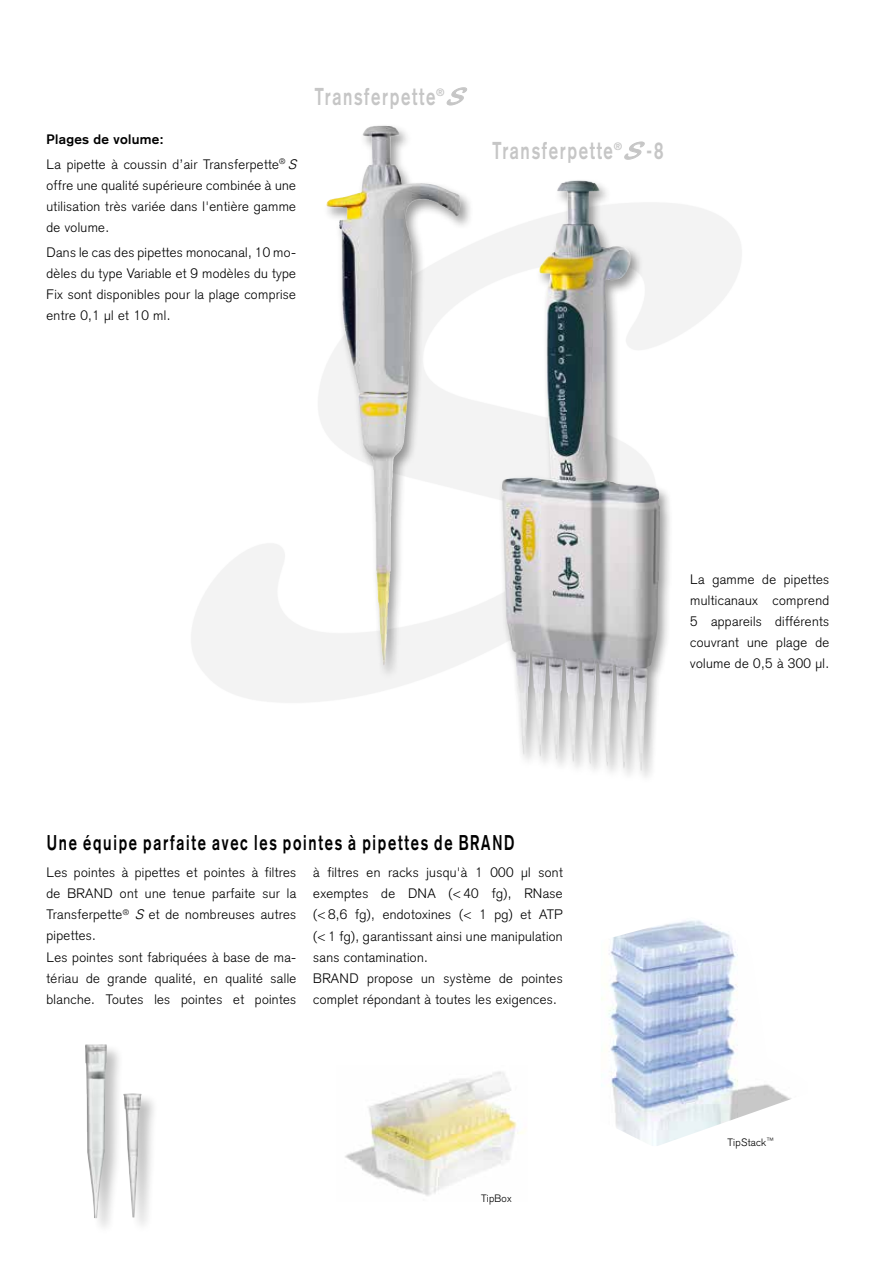
<style>
.page{position:relative;width:893px;height:1263px;background:#fff}
.page>*{position:absolute;margin:0;border:0;box-sizing:border-box;transform-origin:0 0}
.t1{font:italic 25.5px "Blacklight D";color:#c6c6c6}
.t2{font:700 24px "Akzidenz Grotesk";letter-spacing:.1em;color:#c6c6c6;scale:.7 1}
.t3{font:700 21px "Akzidenz Grotesk";letter-spacing:.12em;color:#000;scale:.7 1}
.t4{font:300 13.5px/21px "Akzidenz Grotesk";letter-spacing:.025em;color:#000}
.t5{font:300 10.5px "Akzidenz Grotesk";letter-spacing:.025em;color:#000}
.t6{font:700 10.5px "Akzidenz Grotesk";color:#c6c6c6}
.s1{font-weight:700}
.s2{font-style:italic}
.s3{font-family:"Blacklight D";font-weight:400;font-style:italic;font-size:25.5px}
</style>
<div class="page">
<div style="left:322px;top:123px;width:152px;height:557px;background:#000;opacity:.4"></div>
<img style="left:326px;top:126px;width:55px;height:295px">
<svg style="left:446px;top:87px;width:21px;height:19px"></svg>
<svg style="left:624px;top:141px;width:21px;height:19px"></svg>
<div style="left:497px;top:178px;width:176px;height:607px;background:#000;opacity:.4"></div>
<img style="left:502px;top:180px;width:76px;height:576px">
<img style="left:601px;top:920px;width:191px;height:226px">
<div style="left:123px;top:1093px;width:36px;height:141px;background:#000;opacity:.25"></div>
<img style="left:125px;top:1093px;width:17px;height:124px">
<div style="left:85px;top:1044px;width:40px;height:191px;background:#000;opacity:.25"></div>
<img style="left:85px;top:1044px;width:22px;height:174px">
<img style="left:345px;top:1071px;width:179px;height:125px">
<p class="t4" style="left:47px;top:126px;width:255px;line-height:25.2px"><span class="s1">Plages de volume:<br></span>La pipette à coussin d’air Transferpette<sup>®</sup> <span class="s2">S</span></p>
<p class="t4" style="left:47px;top:175px;width:251px;text-align:justify">offre une qualité supérieure combinée à une utilisation très variée dans l'entière gamme de volume.</p>
<p class="t4" style="left:47px;top:242px;width:251px;text-align:justify">Dans le cas des pipettes monocanal, 10 mo&shy;dèles du type Variable et 9 modèles du type Fix sont disponibles pour la plage comprise entre 0,1 µl et 10 ml.</p>
<h2 class="t2" style="left:315px;top:82px;width:174px">Transferpette</h2>
<p class="t6" style="left:436px;top:86px;width:10px">®</p>
<h1 class="t1" style="left:448px;top:81px;width:23px">S</h1>
<h2 class="t2" style="left:493px;top:137px;width:174px">Transferpette</h2>
<p class="t6" style="left:614px;top:140px;width:10px">®</p>
<h2 class="t2" style="left:625px;top:137px;width:56px"><span class="s3">S</span>-8</h2>
<h3 class="t3" style="left:47px;top:830px;width:670px">Une équipe parfaite avec les pointes à pipettes de BRAND</h3>
<p class="t4" style="left:47px;top:862px;width:251px">Les pointes à pipettes et pointes à filtres de BRAND ont une tenue parfaite sur la Transferpette<sup>®</sup> <span class="s2">S</span> et de nombreuses autres pipettes.<br>Les pointes sont fabriquées à base de ma&shy;tériau de grande qualité, en qualité salle blanche. Toutes les pointes et pointes</p>
<p class="t4" style="left:313px;top:862px;width:251px">à filtres en racks jusqu'à 1 000 µl sont exemptes de DNA (&lt; 40 fg), RNase (&lt; 8,6 fg), endotoxines (&lt; 1 pg) et ATP (&lt; 1 fg), garantissant ainsi une manipulation sans contamination.<br>BRAND propose un système de pointes complet répondant à toutes les exigences.</p>
<p class="t5" style="left:481px;top:1192px;width:32px">TipBox</p>
<p class="t4" style="left:690px;top:569px;width:140px;text-align:justify">La gamme de pipettes multicanaux comprend 5 appareils différents couvrant une plage de volume de 0,5 à 300 µl.</p>
<p class="t5" style="left:728px;top:1136px;width:48px">TipStack<sup>™</sup></p>
</div>
